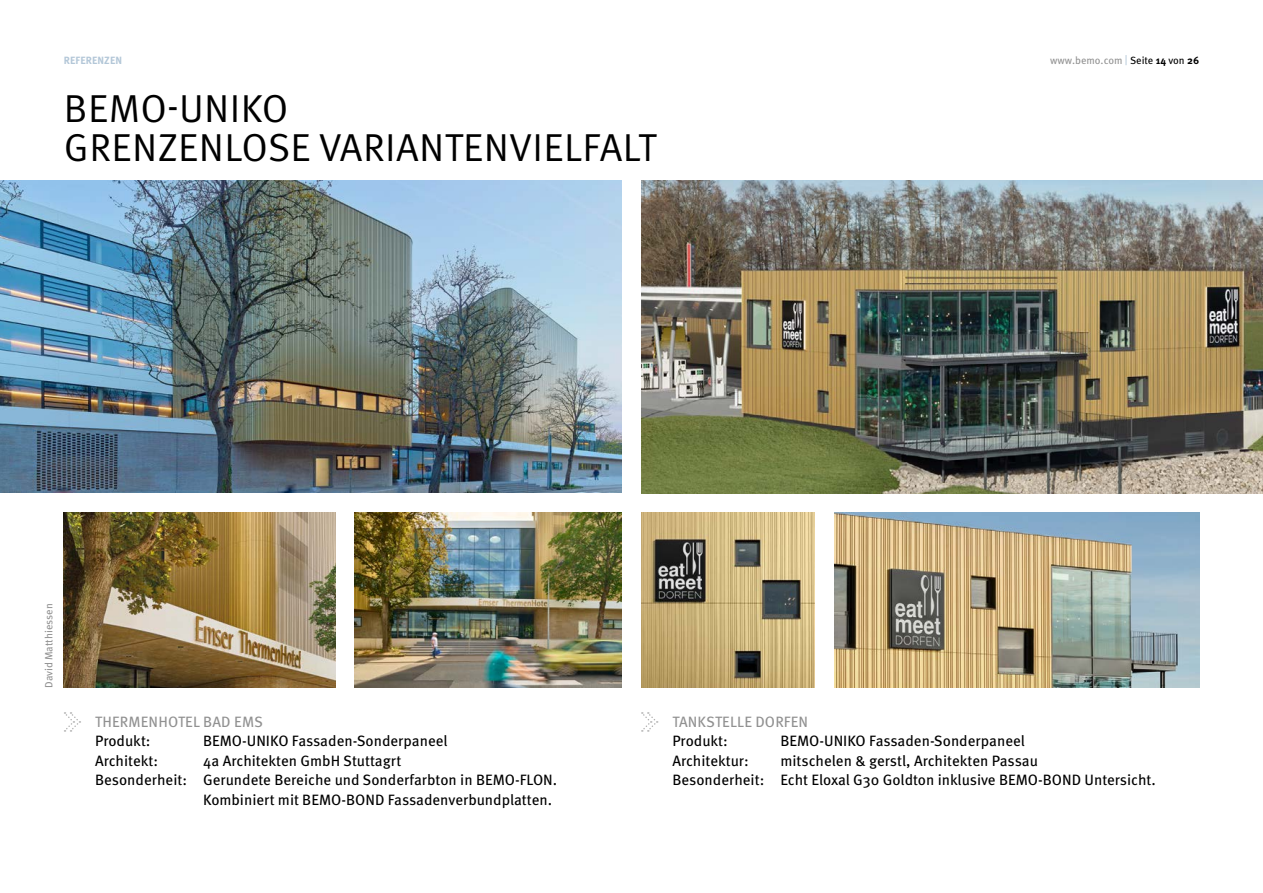
<style>
.page{position:relative;width:1263px;height:893px;background:#fff}
.page>*{position:absolute;margin:0;border:0;box-sizing:border-box;transform-origin:0 0}
.t1{font:39px/39px "Meta OT Norm";letter-spacing:.01em;color:#000}
.t2{font:15px/19.5px "Meta OT";color:#000}
.t3{font:15px "Meta OT";letter-spacing:.01em;color:#919191}
.t4{font:10.5px "Meta OT";color:#919191}
.t5{font:700 10.5px "Meta OT";color:#b3c7d8}
.s1{color:#b3c7d8}
.s2{color:#000}
.s3{font-weight:700;color:#000}
</style>
<div class="page">
<img style="left:0;top:181px;width:622px;height:312px">
<img style="left:64px;top:512px;width:271px;height:176px">
<img style="left:641px;top:181px;width:622px;height:312px">
<img style="left:355px;top:512px;width:267px;height:176px">
<img style="left:641px;top:512px;width:174px;height:176px">
<img style="left:834px;top:512px;width:365px;height:176px">
<svg style="left:64px;top:712px;width:16px;height:20px"></svg>
<svg style="left:641px;top:712px;width:17px;height:20px"></svg>
<p class="t5" style="left:64px;top:53px;width:13px">REFERENZEN</p>
<p class="t4" style="left:1050px;top:54px;width:151px">www.bemo.com <span class="s1">|</span> <span class="s2">Seite</span> <span class="s3">14</span> <span class="s2">von</span> <span class="s3">26</span></p>
<h1 class="t1" style="left:64px;top:90px;width:594px">BEMO-UNIKO<br>GRENZENLOSE VARIANTENVIELFALT</h1>
<p class="t4" style="left:43px;top:688px;width:86px;rotate:-90deg">David Matthiessen</p>
<p class="t3" style="left:95px;top:712px;width:169px">THERMENHOTEL BAD EMS</p>
<p class="t2" style="left:95px;top:732px;width:57px">Produkt:</p>
<p class="t2" style="left:203px;top:732px;width:246px">BEMO-UNIKO Fassaden-Sonderpaneel</p>
<p class="t2" style="left:95px;top:751px;width:65px">Architekt:</p>
<p class="t2" style="left:203px;top:751px;width:200px">4a Architekten GmbH Stuttagrt</p>
<p class="t2" style="left:95px;top:771px;width:464px">Besonderheit: Gerundete Bereiche und Sonderfarbton in BEMO-FLON.</p>
<p class="t2" style="left:203px;top:790px;width:351px">Kombiniert mit BEMO-BOND Fassadenverbundplatten.</p>
<p class="t3" style="left:672px;top:712px;width:137px">TANKSTELLE DORFEN</p>
<p class="t2" style="left:672px;top:732px;width:57px">Produkt:</p>
<p class="t2" style="left:780px;top:732px;width:246px">BEMO-UNIKO Fassaden-Sonderpaneel</p>
<p class="t2" style="left:672px;top:751px;width:78px">Architektur:</p>
<p class="t2" style="left:672px;top:751px;width:485px;text-indent:108px">mitschelen &amp; gerstl, Architekten Passau<br>Besonderheit: Echt Eloxal G30 Goldton inklusive BEMO-BOND Untersicht.</p>
</div>
